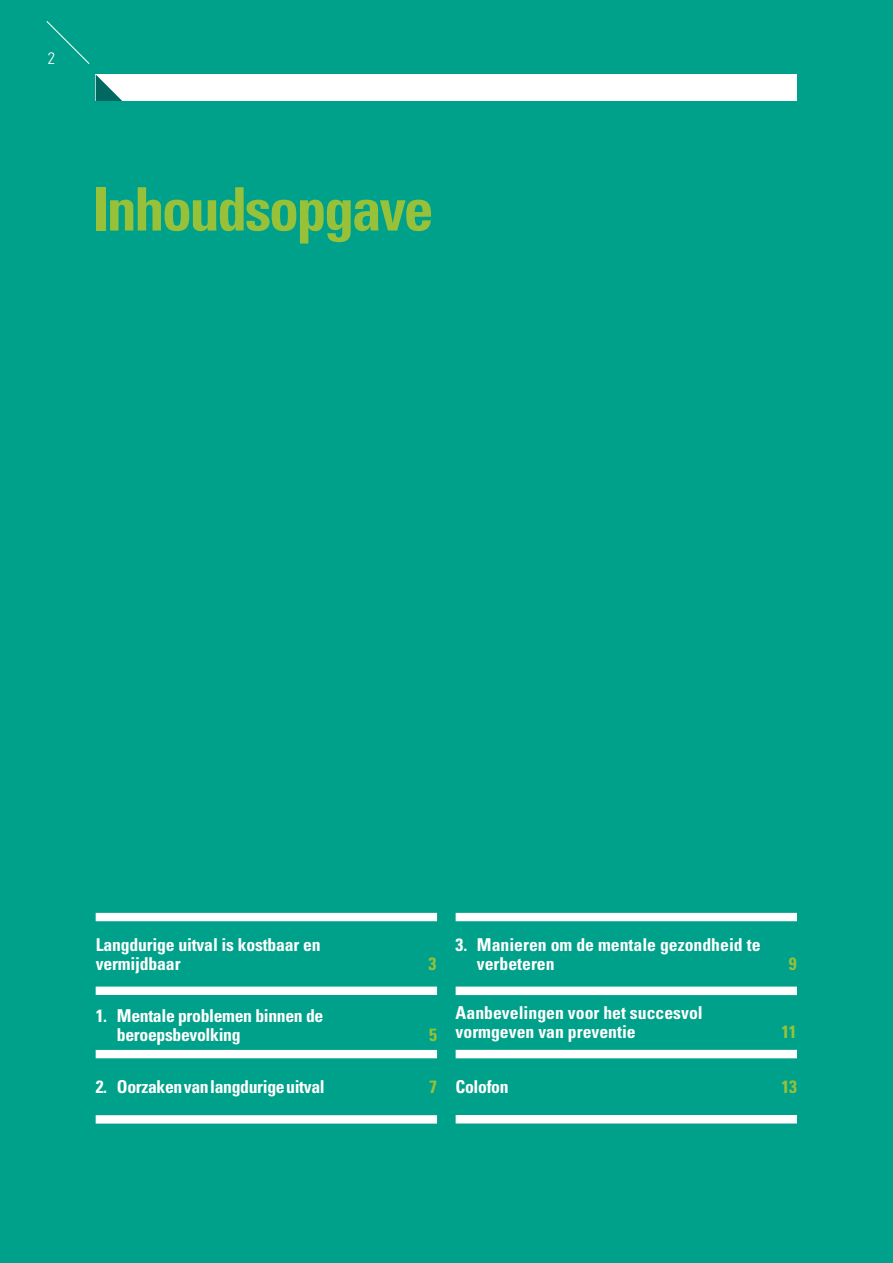
<style>
.page{position:relative;width:893px;height:1263px;background:#00a18a}
.page>*{position:absolute;margin:0;border:0;box-sizing:border-box;transform-origin:0 0}
.t1{font:700 condensed 60px "Univers LT Std";letter-spacing:-.04em;color:#96c139}
.t2{font:700 condensed 17.7px/19.2px "Univers LT Std";letter-spacing:-.01em;color:#fff}
.t3{font:700 condensed 17.7px "Univers LT Std";color:#96c139}
.t4{font:300 condensed 16.5px "Univers LT Std";color:#fff}
</style>
<div class="page">
<svg style="left:96px;top:913px;width:341px;height:82px"></svg>
<svg style="left:96px;top:1050px;width:341px;height:73px"></svg>
<svg style="left:456px;top:913px;width:341px;height:210px"></svg>
<div style="left:96px;top:74px;width:701px;height:27px;background:#fff"></div>
<svg style="left:96px;top:75px;width:26px;height:26px"></svg>
<svg style="left:46px;top:21px;width:44px;height:43px"></svg>
<p class="t4" style="left:48px;top:48px;width:9px">2</p>
<h1 class="t1" style="left:92px;top:172px;width:343px">Inhoudsopgave</h1>
<p class="t2" style="left:96px;top:935px;width:226px">Langdurige uitval is kostbaar en vermijdbaar</p>
<p class="t3" style="left:428px;top:953px;width:9px">3</p>
<p class="t2" style="left:477px;top:935px;width:285px;text-indent:-21px">3. Manieren om de mentale gezondheid te verbeteren</p>
<p class="t3" style="left:789px;top:953px;width:9px">9</p>
<p class="t2" style="left:117px;top:1006px;width:208px;text-indent:-21px">1. Mentale problemen binnen de beroepsbevolking</p>
<p class="t3" style="left:429px;top:1024px;width:9px">5</p>
<p class="t2" style="left:456px;top:1003px;width:249px">Aanbevelingen voor het succesvol vormgeven van preventie</p>
<p class="t3" style="left:781px;top:1021px;width:17px">11</p>
<p class="t2" style="left:96px;top:1077px;width:231px">2. Oorzaken van langdurige uitval</p>
<p class="t3" style="left:429px;top:1076px;width:9px">7</p>
<p class="t2" style="left:456px;top:1077px;width:55px">Colofon</p>
<p class="t3" style="left:781px;top:1076px;width:17px">13</p>
</div>
